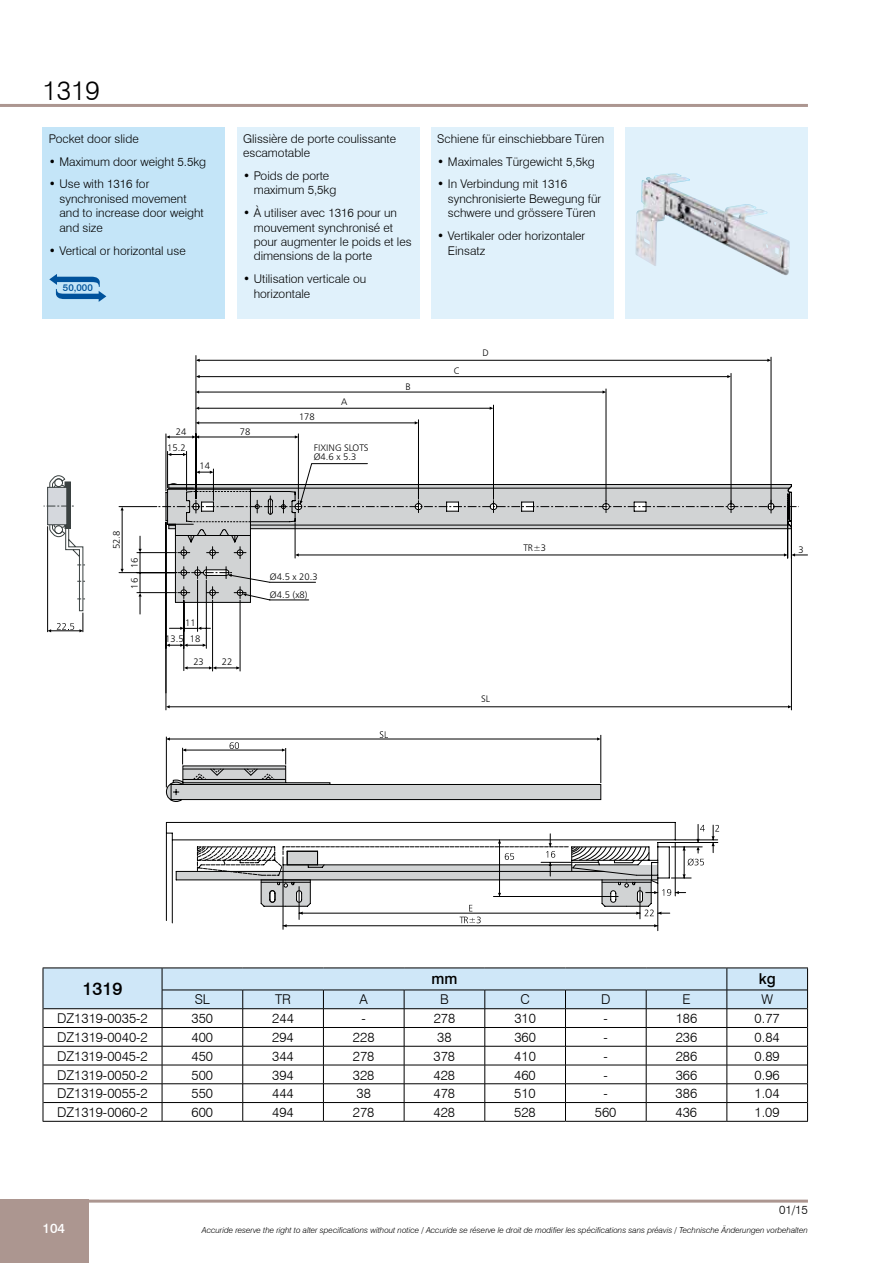
<style>
.page{position:relative;width:893px;height:1263px;background:#fff}
.page>*{position:absolute;margin:0;border:0;box-sizing:border-box;transform-origin:0 0}
.t1{font:300 27px "Swiss 721 BT";color:#000}
.t2{font:500 18px "Swiss 721 BT";color:#000}
.t3{font:500 15px "Swiss 721 BT";color:#000}
.t4{font:300 13.5px "Swiss 721 BT";color:#000}
.t5{font:500 13.5px "Swiss 721 BT";color:#fff}
.t6{font:300 12px/14.4px "Swiss 721 BT";color:#000}
.t7{font:500 9.75px "Swiss 721 BT";color:#00539b}
.t8{font:9.45px/16px "Humanist 777 BT Light B";color:#000;text-align:right}
.t9{font:italic 300 8.25px "Swiss 721 BT";color:#000}
</style>
<div class="page">
<div style="left:0;top:1199px;width:89px;height:64px;background:#ac9690"></div>
<hr style="left:0;top:104px;width:808px;height:3px;background:#ac9690">
<hr style="left:0;top:1199px;width:808px;height:3px;background:#ac9690">
<div style="left:43px;top:127px;width:182px;height:192px;background:#c4e5f8"></div>
<div style="left:237px;top:127px;width:183px;height:192px;background:#e0f1fb"></div>
<div style="left:431px;top:127px;width:183px;height:192px;background:#e0f1fb"></div>
<div style="left:625px;top:127px;width:183px;height:192px;background:#e0f1fb"></div>
<img style="left:635px;top:173px;width:155px;height:102px">
<svg style="left:49px;top:274px;width:57px;height:28px"></svg>
<hr style="left:196px;top:356px;width:1px;height:143px;background:#000">
<svg style="left:119px;top:357px;width:689px;height:353px"></svg>
<hr style="left:197px;top:360px;width:572px;height:1px;background:#000">
<hr style="left:493px;top:461px;width:1px;height:38px;background:#000">
<hr style="left:166px;top:522px;width:1px;height:171px;background:#000">
<svg style="left:196px;top:375px;width:4px;height:3px"></svg>
<svg style="left:727px;top:375px;width:4px;height:3px"></svg>
<svg style="left:196px;top:390px;width:3px;height:4px"></svg>
<svg style="left:603px;top:390px;width:3px;height:4px"></svg>
<svg style="left:166px;top:435px;width:33px;height:3px"></svg>
<svg style="left:168px;top:453px;width:19px;height:3px"></svg>
<svg style="left:180px;top:627px;width:4px;height:3px"></svg>
<svg style="left:184px;top:666px;width:4px;height:3px"></svg>
<svg style="left:236px;top:666px;width:4px;height:3px"></svg>
<svg style="left:209px;top:666px;width:7px;height:3px"></svg>
<svg style="left:788px;top:705px;width:4px;height:3px"></svg>
<svg style="left:166px;top:705px;width:4px;height:3px"></svg>
<svg style="left:178px;top:567px;width:92px;height:32px"></svg>
<svg style="left:166px;top:644px;width:22px;height:3px"></svg>
<svg style="left:158px;top:463px;width:641px;height:95px"></svg>
<svg style="left:44px;top:475px;width:41px;height:157px"></svg>
<svg style="left:166px;top:731px;width:436px;height:71px"></svg>
<svg style="left:166px;top:822px;width:510px;height:109px"></svg>
<hr style="left:176px;top:879px;width:426px;height:1px;background:#000">
<hr style="left:176px;top:871px;width:428px;height:1px;background:#000">
<hr style="left:283px;top:857px;width:1px;height:72px;background:#000">
<svg style="left:197px;top:824px;width:522px;height:103px"></svg>
<hr style="left:43px;top:967px;width:119px;height:1px;background:#000">
<hr style="left:162px;top:967px;width:81px;height:1px;background:#000">
<hr style="left:243px;top:967px;width:80px;height:1px;background:#000">
<hr style="left:323px;top:967px;width:81px;height:1px;background:#000">
<hr style="left:404px;top:967px;width:81px;height:1px;background:#000">
<hr style="left:485px;top:967px;width:80px;height:1px;background:#000">
<hr style="left:565px;top:967px;width:81px;height:1px;background:#000">
<hr style="left:646px;top:967px;width:81px;height:1px;background:#000">
<hr style="left:727px;top:967px;width:81px;height:1px;background:#000">
<hr style="left:43px;top:1121px;width:119px;height:1px;background:#000">
<hr style="left:162px;top:1121px;width:81px;height:1px;background:#000">
<hr style="left:243px;top:1121px;width:80px;height:1px;background:#000">
<hr style="left:323px;top:1121px;width:81px;height:1px;background:#000">
<hr style="left:404px;top:1121px;width:81px;height:1px;background:#000">
<hr style="left:485px;top:1121px;width:80px;height:1px;background:#000">
<hr style="left:565px;top:1121px;width:81px;height:1px;background:#000">
<hr style="left:646px;top:1121px;width:81px;height:1px;background:#000">
<hr style="left:727px;top:1121px;width:81px;height:1px;background:#000">
<svg style="left:43px;top:968px;width:765px;height:153px"></svg>
<h1 class="t1" style="left:43px;top:74px;width:59px">1319</h1>
<p class="t6" style="left:49px;top:131px;width:91px">Pocket door slide</p>
<p class="t6" style="left:49px;top:154px;width:159px">• Maximum door weight 5.5kg</p>
<p class="t6" style="left:60px;top:177px;width:146px;text-indent:-11px">• Use with 1316 for synchronised movement and to increase door weight and size</p>
<p class="t6" style="left:49px;top:243px;width:138px">• Vertical or horizontal use</p>
<p class="t7" style="left:63px;top:282px;width:31px">50,000</p>
<p class="t6" style="left:243px;top:131px;width:155px">Glissière de porte coulissante escamotable</p>
<p class="t6" style="left:254px;top:168px;width:84px;text-indent:-11px">• Poids de porte maximum 5,5kg</p>
<p class="t6" style="left:254px;top:206px;width:159px;text-indent:-11px">• À utiliser avec 1316 pour un mouvement synchronisé et pour augmenter le poids et les dimensions de la porte</p>
<p class="t6" style="left:254px;top:272px;width:114px;text-indent:-11px">• Utilisation verticale ou horizontale</p>
<p class="t8" style="left:109px;top:549px;width:20px;rotate:-90deg">52.8</p>
<p class="t8" style="left:126px;top:568px;width:12px;rotate:-90deg">16</p>
<p class="t8" style="left:126px;top:589px;width:12px;rotate:-90deg">16</p>
<p class="t8" style="left:167px;top:423px;width:21px">24<br>15.2</p>
<p class="t8" style="left:200px;top:458px;width:12px">14</p>
<p class="t8" style="left:240px;top:424px;width:12px">78</p>
<p class="t8" style="left:299px;top:408px;width:17px">178</p>
<p class="t8" style="left:341px;top:394px;width:8px">A</p>
<p class="t8" style="left:314px;top:443px;width:56px;line-height:9px;text-align:left">FIXING SLOTS<br>Ø4.6 x 5.3</p>
<p class="t8" style="left:185px;top:615px;width:12px">11</p>
<p class="t8" style="left:165px;top:631px;width:37px">13.5 18</p>
<p class="t8" style="left:193px;top:653px;width:12px">23</p>
<p class="t8" style="left:222px;top:653px;width:12px">22</p>
<p class="t8" style="left:270px;top:568px;width:49px">Ø4.5 x 20.3</p>
<p class="t8" style="left:270px;top:586px;width:39px">Ø4.5 (x8)</p>
<p class="t8" style="left:406px;top:379px;width:7px">B</p>
<p class="t6" style="left:437px;top:131px;width:168px">Schiene für einschiebbare Türen</p>
<p class="t6" style="left:437px;top:154px;width:159px">• Maximales Türgewicht 5,5kg</p>
<p class="t6" style="left:448px;top:177px;width:155px;text-indent:-11px">• In Verbindung mit 1316 synchronisierte Bewegung für schwere und grössere Türen</p>
<p class="t6" style="left:448px;top:229px;width:139px;text-indent:-11px">• Vertikaler oder horizontaler<br>Einsatz</p>
<p class="t8" style="left:454px;top:363px;width:7px">C</p>
<p class="t8" style="left:483px;top:345px;width:8px">D</p>
<p class="t8" style="left:523px;top:540px;width:24px">TR±3</p>
<p class="t8" style="left:798px;top:541px;width:7px">3</p>
<p class="t8" style="left:481px;top:691px;width:10px">SL</p>
<h2 class="t2" style="left:82px;top:978px;width:42px">1319</h2>
<p class="t3" style="left:431px;top:969px;width:27px">mm</p>
<p class="t3" style="left:759px;top:969px;width:19px">kg</p>
<p class="t4" style="left:195px;top:991px;width:17px">SL</p>
<p class="t4" style="left:275px;top:991px;width:17px">TR</p>
<p class="t4" style="left:360px;top:991px;width:10px">A</p>
<p class="t4" style="left:440px;top:991px;width:10px">B</p>
<p class="t4" style="left:520px;top:991px;width:11px">C</p>
<p class="t4" style="left:601px;top:991px;width:11px">D</p>
<p class="t4" style="left:682px;top:991px;width:10px">E</p>
<p class="t4" style="left:761px;top:991px;width:13px">W</p>
<p class="t4" style="left:57px;top:1010px;width:92px">DZ1319-0035-2</p>
<p class="t4" style="left:192px;top:1010px;width:23px">350</p>
<p class="t4" style="left:272px;top:1010px;width:23px">244</p>
<p class="t4" style="left:362px;top:1010px;width:6px">-</p>
<p class="t4" style="left:434px;top:1010px;width:23px">278</p>
<p class="t4" style="left:514px;top:1010px;width:23px">310</p>
<p class="t4" style="left:604px;top:1010px;width:6px">-</p>
<p class="t4" style="left:676px;top:1010px;width:23px">186</p>
<p class="t4" style="left:755px;top:1010px;width:27px">0.77</p>
<p class="t4" style="left:57px;top:1029px;width:92px">DZ1319-0040-2</p>
<p class="t4" style="left:192px;top:1029px;width:23px">400</p>
<p class="t4" style="left:272px;top:1029px;width:23px">294</p>
<p class="t4" style="left:353px;top:1029px;width:23px">228</p>
<p class="t4" style="left:437px;top:1029px;width:16px">38</p>
<p class="t4" style="left:514px;top:1029px;width:23px">360</p>
<p class="t4" style="left:604px;top:1029px;width:6px">-</p>
<p class="t4" style="left:676px;top:1029px;width:23px">236</p>
<p class="t4" style="left:755px;top:1029px;width:27px">0.84</p>
<p class="t4" style="left:57px;top:1048px;width:92px">DZ1319-0045-2</p>
<p class="t4" style="left:192px;top:1048px;width:23px">450</p>
<p class="t4" style="left:272px;top:1048px;width:23px">344</p>
<p class="t4" style="left:353px;top:1048px;width:23px">278</p>
<p class="t4" style="left:434px;top:1048px;width:23px">378</p>
<p class="t4" style="left:514px;top:1048px;width:23px">410</p>
<p class="t4" style="left:604px;top:1048px;width:6px">-</p>
<p class="t4" style="left:676px;top:1048px;width:23px">286</p>
<p class="t4" style="left:755px;top:1048px;width:27px">0.89</p>
<p class="t4" style="left:57px;top:1066px;width:92px">DZ1319-0050-2</p>
<p class="t4" style="left:192px;top:1066px;width:23px">500</p>
<p class="t4" style="left:272px;top:1066px;width:23px">394</p>
<p class="t4" style="left:353px;top:1066px;width:23px">328</p>
<p class="t4" style="left:434px;top:1066px;width:23px">428</p>
<p class="t4" style="left:514px;top:1066px;width:23px">460</p>
<p class="t4" style="left:603px;top:1066px;width:6px">-</p>
<p class="t4" style="left:676px;top:1066px;width:23px">366</p>
<p class="t4" style="left:754px;top:1066px;width:27px">0.96</p>
<p class="t4" style="left:57px;top:1085px;width:92px">DZ1319-0055-2</p>
<p class="t4" style="left:192px;top:1085px;width:23px">550</p>
<p class="t4" style="left:272px;top:1085px;width:23px">444</p>
<p class="t4" style="left:356px;top:1085px;width:16px">38</p>
<p class="t4" style="left:434px;top:1085px;width:23px">478</p>
<p class="t4" style="left:514px;top:1085px;width:23px">510</p>
<p class="t4" style="left:603px;top:1085px;width:6px">-</p>
<p class="t4" style="left:676px;top:1085px;width:23px">386</p>
<p class="t4" style="left:754px;top:1085px;width:27px">1.04</p>
<p class="t4" style="left:57px;top:1104px;width:92px">DZ1319-0060-2</p>
<p class="t4" style="left:191px;top:1104px;width:23px">600</p>
<p class="t4" style="left:272px;top:1104px;width:23px">494</p>
<p class="t4" style="left:353px;top:1104px;width:23px">278</p>
<p class="t4" style="left:434px;top:1104px;width:23px">428</p>
<p class="t4" style="left:514px;top:1104px;width:23px">528</p>
<p class="t4" style="left:595px;top:1104px;width:23px">560</p>
<p class="t4" style="left:676px;top:1104px;width:23px">436</p>
<p class="t4" style="left:754px;top:1104px;width:27px">1.09</p>
<p class="t6" style="left:779px;top:1203px;width:30px">01/15</p>
<p class="t5" style="left:43px;top:1220px;width:24px">104</p>
<p class="t9" style="left:202px;top:1225px;width:607px">Accuride reserve the right to alter specifications without notice / Accuride se réserve le droit de modifier les spécifications sans préavis / Technische Änderungen vorbehalten</p>
</div>
